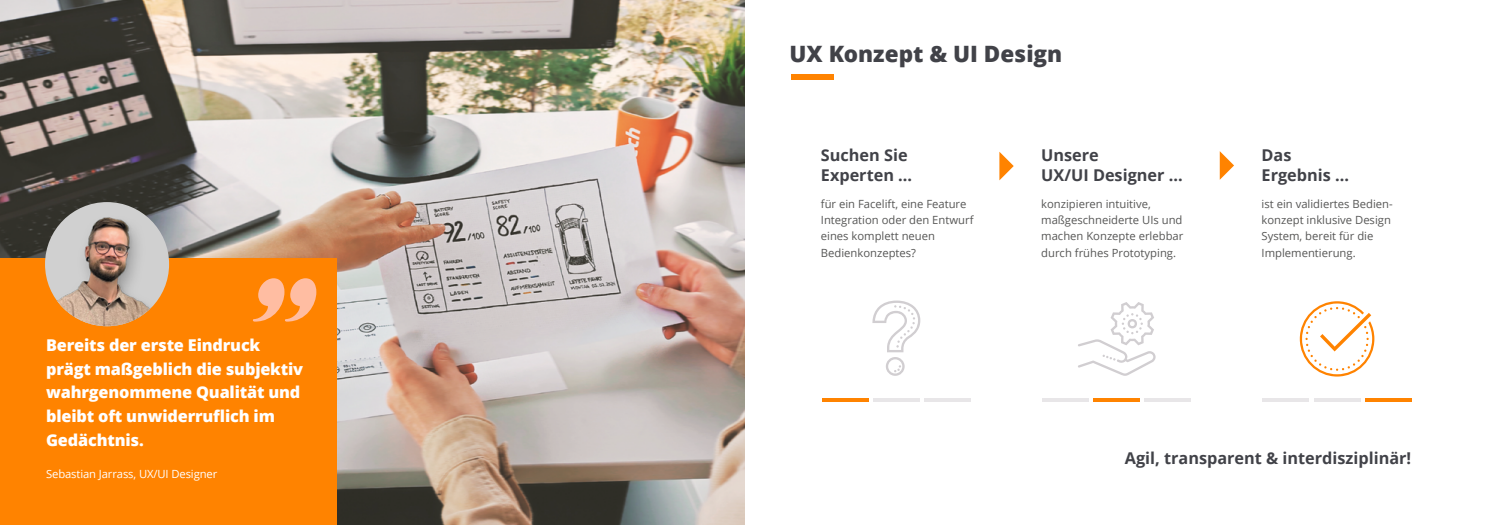
<style>
.page{position:relative;width:1489px;height:525px;background:#fff}
.page>*{position:absolute;margin:0;border:0;box-sizing:border-box;transform-origin:0 0}
.t1{font:800 22.5px "Open Sans";color:#414248}
.t2{font:800 16.25px/23.8px "Open Sans";letter-spacing:-.01em;color:#fff}
.t3{font:700 16.25px/19.5px "Open Sans";color:#414248}
.t4{font:11.25px/16.2px "Open Sans";color:#575756}
.t5{font:11.25px "Open Sans";letter-spacing:-.01em;color:#fff}
</style>
<div class="page">
<svg style="left:791px;top:74px;width:42px;height:5px"></svg>
<img style="left:0;top:0;width:744px;height:524px">
<div style="left:0;top:259px;width:337px;height:265px;background:#ff8300"></div>
<img style="left:45px;top:202px;width:124px;height:124px;border-radius:62px">
<svg style="left:253px;top:278px;width:63px;height:43px"></svg>
<svg style="left:999px;top:152px;width:14px;height:28px"></svg>
<svg style="left:1219px;top:151px;width:14px;height:29px"></svg>
<svg style="left:822px;top:398px;width:46px;height:3px"></svg>
<svg style="left:873px;top:398px;width:46px;height:3px"></svg>
<svg style="left:924px;top:398px;width:46px;height:3px"></svg>
<svg style="left:1042px;top:398px;width:46px;height:3px"></svg>
<svg style="left:1093px;top:398px;width:46px;height:3px"></svg>
<svg style="left:1144px;top:398px;width:46px;height:3px"></svg>
<svg style="left:1262px;top:398px;width:46px;height:3px"></svg>
<svg style="left:1314px;top:398px;width:45px;height:3px"></svg>
<svg style="left:1365px;top:398px;width:46px;height:3px"></svg>
<svg style="left:872px;top:300px;width:48px;height:75px"></svg>
<svg style="left:1078px;top:302px;width:77px;height:73px"></svg>
<svg style="left:1299px;top:301px;width:75px;height:75px"></svg>
<h2 class="t2" style="left:46px;top:332px;width:259px">Bereits der erste Eindruck prägt maßgeblich die subjektiv wahrgenommene Qualität und bleibt oft unwiderruflich im<br>Gedächtnis.</h2>
<p class="t5" style="left:46px;top:466px;width:173px">Sebastian Jarrass, UX/UI Designer</p>
<h1 class="t1" style="left:789px;top:37px;width:274px">UX Konzept &amp; UI Design</h1>
<h2 class="t3" style="left:820px;top:145px;width:93px">Suchen Sie<br>Experten ...</h2>
<p class="t4" style="left:820px;top:195px;width:154px">für ein Facelift, eine Feature<br>Integration oder den Entwurf eines komplett neuen<br>Bedienkonzeptes?</p>
<h2 class="t3" style="left:1041px;top:145px;width:143px">Unsere<br>UX/UI Designer ...</h2>
<p class="t4" style="left:1041px;top:195px;width:144px">konzipieren intuitive, maßgeschneiderte UIs und machen Konzepte erlebbar durch frühes Prototyping.</p>
<h2 class="t3" style="left:1261px;top:145px;width:89px">Das<br>Ergebnis ...</h2>
<p class="t4" style="left:1261px;top:195px;width:133px">ist ein validiertes Bedien&shy;konzept inklusive Design<br>System, bereit für die<br>Implementierung.</p>
<h2 class="t3" style="left:1124px;top:448px;width:288px">Agil, transparent &amp; interdisziplinär!</h2>
</div>
